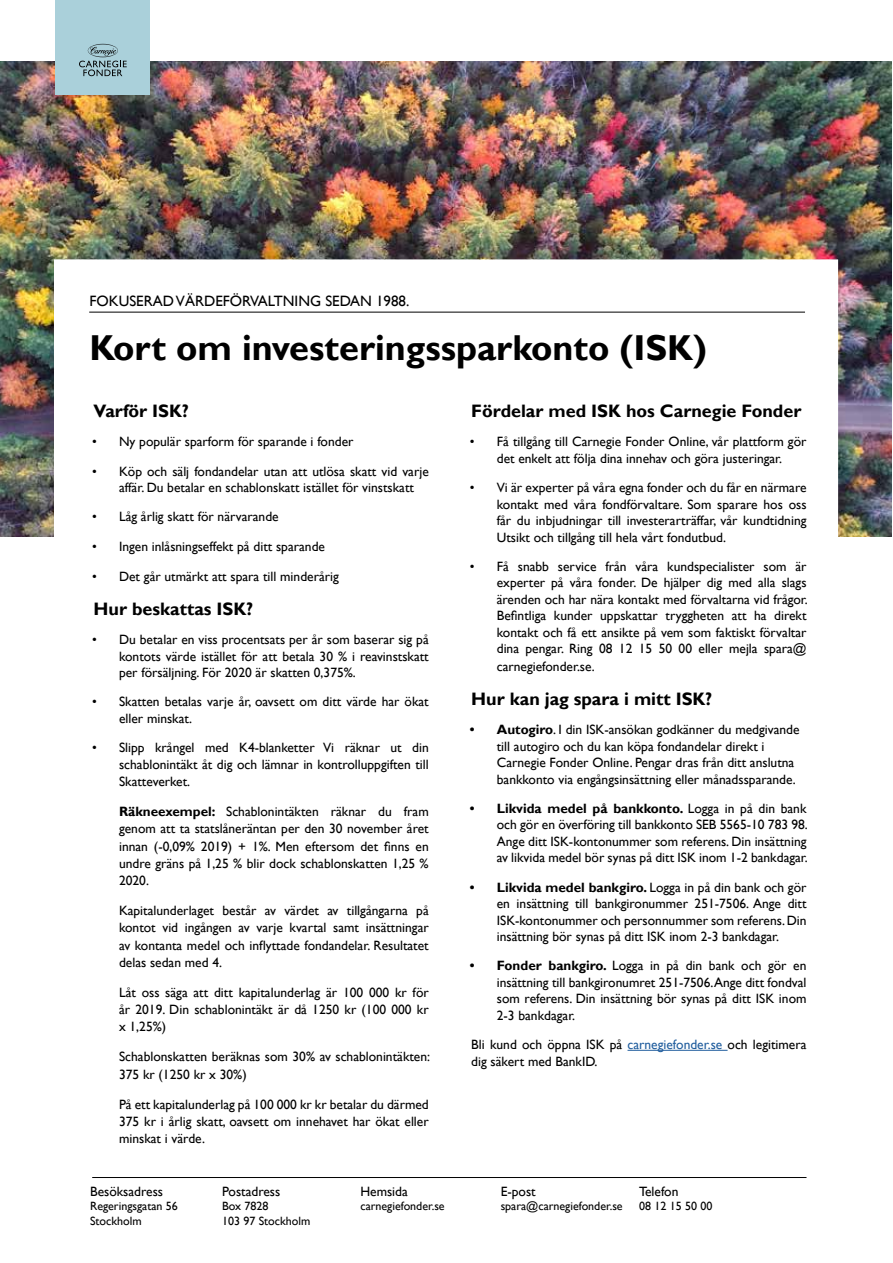
<style>
.page{position:relative;width:893px;height:1263px;background:#fff}
.page>*{position:absolute;margin:0;border:0;box-sizing:border-box;transform-origin:0 0}
.t1{font:700 36px "Gill Sans";color:#000}
.t2{font:700 18px "Gill Sans";color:#000}
.t3{font:15px "Gill Sans";color:#000}
.t4{font:13.5px/16.5px "Gill Sans";color:#000;text-align:justify}
.t5{font:12px/14.4px "Gill Sans";color:#000}
.s1{font-weight:700}
.s2{color:#215e9e}
</style>
<div class="page">
<img style="left:0;top:62px;width:892px;height:474px">
<hr style="left:92px;top:1177px;width:714px;height:1px;background:#000">
<div style="left:55px;top:260px;width:782px;height:309px;background:#fff"></div>
<hr style="left:89px;top:312px;width:716px;height:1px;background:#000">
<div style="left:55px;top:1px;width:95px;height:94px;background:#aad0da"></div>
<svg style="left:79px;top:44px;width:48px;height:32px"></svg>
<hr style="left:627px;top:1050px;width:101px;height:1px;background:#215e9e">
<p class="t3" style="left:90px;top:292px;width:321px">FOKUSERAD VÄRDEFÖRVALTNING SEDAN 1988.</p>
<h1 class="t1" style="left:90px;top:326px;width:619px">Kort om investeringssparkonto (ISK)</h1>
<h2 class="t2" style="left:94px;top:400px;width:97px">Varför ISK?</h2>
<p class="t4" style="left:92px;top:434px;width:263px">• Ny populär sparform för sparande i fonder</p>
<p class="t4" style="left:119px;top:463px;width:311px;text-indent:-27px">• Köp och sälj fondandelar utan att utlösa skatt vid varje affär. Du betalar en schablonskatt istället för vinstskatt</p>
<p class="t4" style="left:92px;top:509px;width:188px">• Låg årlig skatt för närvarande</p>
<p class="t4" style="left:92px;top:538px;width:234px">• Ingen inlåsningseffekt på ditt sparande</p>
<p class="t4" style="left:92px;top:568px;width:248px">• Det går utmärkt att spara till minderårig</p>
<h2 class="t2" style="left:94px;top:598px;width:161px">Hur beskattas ISK?</h2>
<p class="t4" style="left:119px;top:632px;width:311px;text-indent:-27px">• Du betalar en viss procentsats per år som baserar sig på kontots värde istället för att betala 30 % i reavinstskatt per försäljning. För 2020 är skatten 0,375%.</p>
<p class="t4" style="left:119px;top:694px;width:311px;text-indent:-27px">• Skatten betalas varje år, oavsett om ditt värde har ökat eller minskat.</p>
<p class="t4" style="left:119px;top:739px;width:311px;text-indent:-27px">• Slipp krångel med K4-blanketter Vi räknar ut din schablonintäkt åt dig och lämnar in kontrolluppgiften till Skatteverket.</p>
<p class="t4" style="left:119px;top:803px;width:311px;line-height:17.2px"><span class="s1">Räkneexempel:</span> Schablonintäkten räknar du fram genom att ta statslåneräntan per den 30 november året innan (-0,09% 2019) + 1%. Men eftersom det finns en undre gräns på 1,25 % blir dock schablonskatten 1,25 % 2020.</p>
<p class="t4" style="left:119px;top:902px;width:311px;line-height:17.2px">Kapitalunderlaget består av värdet av tillgångarna på kontot vid ingången av varje kvartal samt insättningar av kontanta medel och inflyttade fondandelar. Resultatet delas sedan med 4.</p>
<p class="t4" style="left:119px;top:984px;width:311px;line-height:17.2px">Låt oss säga att ditt kapitalunderlag är 100 000 kr för år 2019. Din schablonintäkt är då 1250 kr (100 000 kr x 1,25%)</p>
<p class="t4" style="left:119px;top:1048px;width:313px;line-height:17.2px">Schablonskatten beräknas som 30% av schablonintäkten:<br>375 kr (1250 kr x 30%)</p>
<p class="t4" style="left:119px;top:1096px;width:311px;line-height:17.2px">På ett kapitalunderlag på 100 000 kr kr betalar du därmed 375 kr i årlig skatt, oavsett om innehavet har ökat eller minskat i värde.</p>
<h2 class="t2" style="left:471px;top:400px;width:332px">Fördelar med ISK hos Carnegie Fonder</h2>
<p class="t4" style="left:470px;top:434px;width:338px;text-align:center">• Få tillgång till Carnegie Fonder Online, vår plattform gör det enkelt att följa dina innehav och göra justeringar.</p>
<p class="t4" style="left:497px;top:479px;width:311px;text-indent:-27px">• Vi är experter på våra egna fonder och du får en närmare kontakt med våra fondförvaltare. Som sparare hos oss får du inbjudningar till investerarträffar, vår kundtidning Utsikt och tillgång till hela vårt fondutbud.</p>
<p class="t4" style="left:497px;top:558px;width:313px;text-indent:-27px">• Få snabb service från våra kundspecialister som är experter på våra fonder. De hjälper dig med alla slags ärenden och har nära kontakt med förvaltarna vid frågor.<br>Befintliga kunder uppskattar tryggheten att ha direkt kontakt och få ett ansikte på vem som faktiskt förvaltar dina pengar. Ring 08 12 15 50 00 eller mejla spara@ carnegiefonder.se.</p>
<h2 class="t2" style="left:471px;top:688px;width:243px">Hur kan jag spara i mitt ISK?</h2>
<p class="t4" style="left:497px;top:722px;width:304px;text-align:left;text-indent:-27px"><span class="s1">• Autogiro</span>. I din ISK-ansökan godkänner du medgivande till autogiro och du kan köpa fondandelar direkt i Carnegie Fonder Online. Pengar dras från ditt anslutna bankkonto via engångsinsättning eller månadssparande.</p>
<p class="t4" style="left:497px;top:800px;width:313px;text-indent:-27px"><span class="s1">• Likvida medel på bankkonto.</span> Logga in på din bank och gör en överföring till bankkonto SEB 5565-10 783 98.<br>Ange ditt ISK-kontonummer som referens. Din insättning av likvida medel bör synas på ditt ISK inom 1-2 bankdagar.</p>
<p class="t4" style="left:497px;top:879px;width:311px;text-indent:-27px"><span class="s1">• Likvida medel bankgiro.</span> Logga in på din bank och gör en insättning till bankgironummer 251-7506. Ange ditt ISK-kontonummer och personnummer som referens. Din insättning bör synas på ditt ISK inom 2-3 bankdagar.</p>
<p class="t4" style="left:497px;top:958px;width:311px;text-indent:-27px"><span class="s1">• Fonder bankgiro.</span> Logga in på din bank och gör en insättning till bankgironumret 251-7506.Ange ditt fondval som referens. Din insättning bör synas på ditt ISK inom 2-3 bankdagar.</p>
<p class="t4" style="left:471px;top:1037px;width:337px">Bli kund och öppna ISK på <span class="s2">carnegiefonder.se</span> och legitimera dig säkert med BankID.</p>
<p class="t4" style="left:90px;top:1183px;width:74px">Besöksadress</p>
<p class="t5" style="left:90px;top:1199px;width:89px">Regeringsgatan 56<br>Stockholm</p>
<p class="t4" style="left:222px;top:1183px;width:60px">Postadress</p>
<p class="t5" style="left:222px;top:1199px;width:90px">Box 7828<br>103 97 Stockholm</p>
<p class="t4" style="left:360px;top:1183px;width:49px">Hemsida</p>
<p class="t5" style="left:360px;top:1199px;width:86px">carnegiefonder.se</p>
<p class="t4" style="left:501px;top:1183px;width:37px">E-post</p>
<p class="t5" style="left:501px;top:1199px;width:124px">spara@carnegiefonder.se</p>
<p class="t4" style="left:639px;top:1183px;width:41px">Telefon</p>
<p class="t5" style="left:639px;top:1199px;width:75px">08 12 15 50 00</p>
</div>
